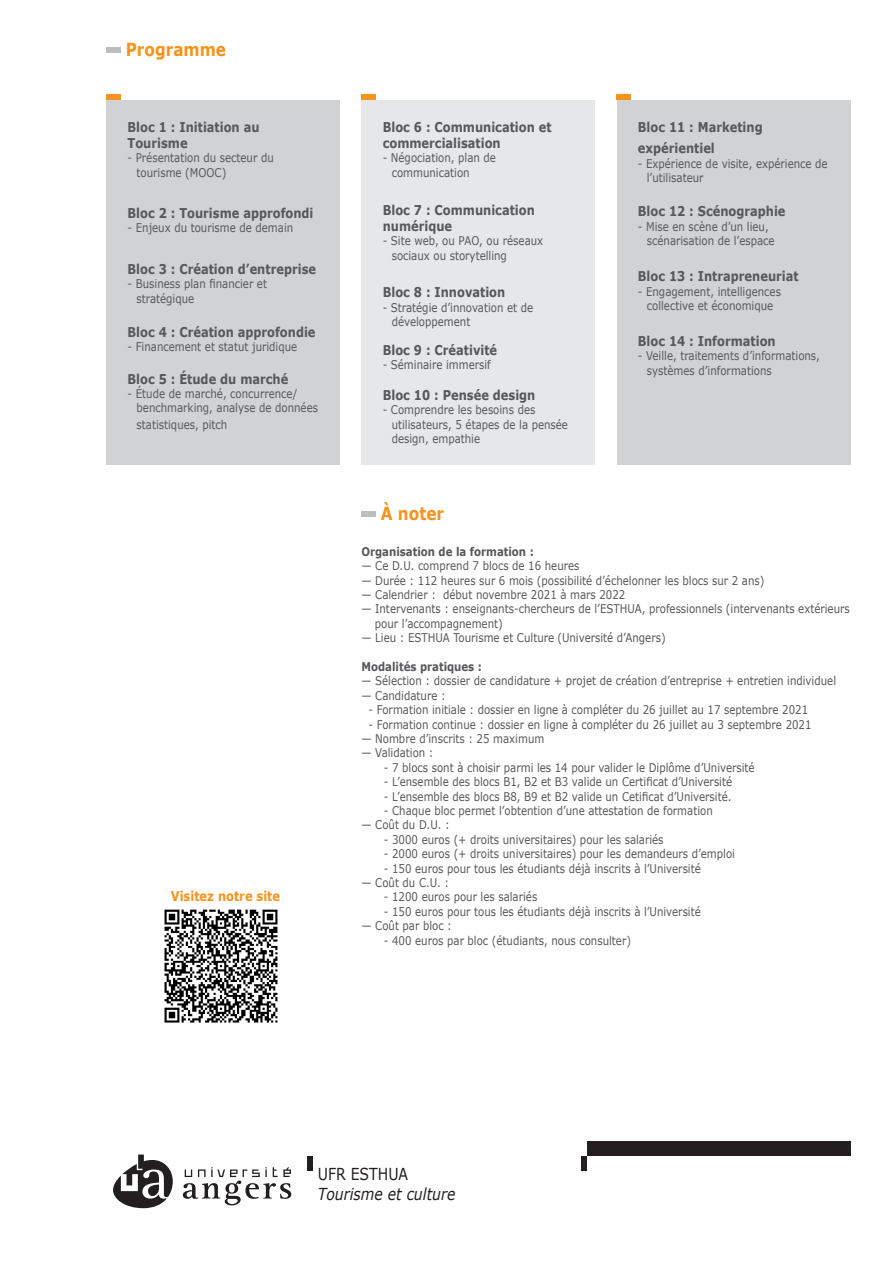
<style>
.page{position:relative;width:893px;height:1263px;background:#fff}
.page>*{position:absolute;margin:0;border:0;box-sizing:border-box;transform-origin:0 0}
.t1{font:700 18px "Verdana";color:#f7931d;scale:.85 1}
.t2{font:italic 16.5px "Verdana";color:#231f20;scale:.85 1}
.t3{font:16.5px "Verdana";color:#231f20;scale:.85 1}
.t4{font:700 13.5px/16.2px "Verdana";color:#57585a;scale:.85 1}
.t5{font:700 13.5px "Verdana";color:#f7931d;scale:.85 1}
.t6{font:12px/14.4px "Verdana";color:#57585a;scale:.85 1}
.t7{font:700 12px "Verdana";color:#57585a;scale:.85 1}
</style>
<div class="page">
<div style="left:581px;top:1156px;width:6px;height:14px;background:#231f20"></div>
<div style="left:587px;top:1142px;width:263px;height:14px;background:#231f20"></div>
<div style="left:106px;top:47px;width:14px;height:6px;background:#bcbdc0"></div>
<svg style="left:183px;top:1167px;width:108px;height:38px"></svg>
<svg style="left:113px;top:1154px;width:60px;height:54px"></svg>
<div style="left:307px;top:1156px;width:6px;height:14px;background:#231f20"></div>
<div style="left:106px;top:100px;width:234px;height:365px;background:#d1d2d4"></div>
<div style="left:106px;top:94px;width:14px;height:6px;background:#f7931d"></div>
<div style="left:361px;top:100px;width:234px;height:365px;background:#e6e7e9"></div>
<div style="left:361px;top:94px;width:15px;height:6px;background:#f7931d"></div>
<div style="left:617px;top:100px;width:233px;height:365px;background:#d1d2d4"></div>
<div style="left:617px;top:94px;width:14px;height:6px;background:#f7931d"></div>
<img style="left:164px;top:909px;width:114px;height:114px">
<div style="left:361px;top:511px;width:15px;height:5px;background:#bcbdc0"></div>
<h1 class="t1" style="left:126px;top:37px;width:120px">Programme</h1>
<p class="t4" style="left:128px;top:118px;width:157px">Bloc 1 : Initiation au<br>Tourisme</p>
<p class="t6" style="left:137px;top:150px;width:163px;text-indent:-9px">- Présentation du secteur du tourisme (MOOC)</p>
<p class="t4" style="left:128px;top:205px;width:220px">Bloc 2 : Tourisme approfondi</p>
<p class="t6" style="left:128px;top:221px;width:196px">- Enjeux du tourisme de demain</p>
<p class="t4" style="left:128px;top:260px;width:223px">Bloc 3 : Création d’entreprise</p>
<p class="t6" style="left:137px;top:276px;width:155px;text-indent:-9px">- Business plan financier et stratégique</p>
<p class="t4" style="left:128px;top:323px;width:223px">Bloc 4 : Création approfondie</p>
<p class="t6" style="left:128px;top:339px;width:201px">- Financement et statut juridique</p>
<p class="t4" style="left:128px;top:370px;width:191px">Bloc 5 : Étude du marché</p>
<p class="t6" style="left:137px;top:386px;width:215px;text-indent:-9px">- Étude de marché, concurrence/ benchmarking, analyse de données</p>
<p class="t6" style="left:137px;top:417px;width:108px">statistiques, pitch</p>
<p class="t5" style="left:171px;top:886px;width:130px">Visitez notre site</p>
<p class="t4" style="left:383px;top:119px;width:200px">Bloc 6 : Communication et commercialisation</p>
<p class="t6" style="left:392px;top:151px;width:124px;text-indent:-9px">- Négociation, plan de communication</p>
<p class="t4" style="left:383px;top:201px;width:181px">Bloc 7 : Communication numérique</p>
<p class="t6" style="left:392px;top:234px;width:180px;text-indent:-9px">- Site web, ou PAO, ou réseaux sociaux ou storytelling</p>
<p class="t4" style="left:383px;top:284px;width:146px">Bloc 8 : Innovation</p>
<p class="t6" style="left:392px;top:300px;width:168px;text-indent:-9px">- Stratégie d’innovation et de développement</p>
<p class="t4" style="left:383px;top:342px;width:136px">Bloc 9 : Créativité</p>
<p class="t6" style="left:383px;top:358px;width:129px">- Séminaire immersif</p>
<p class="t4" style="left:383px;top:387px;width:181px">Bloc 10 : Pensée design</p>
<p class="t6" style="left:392px;top:403px;width:209px;text-indent:-9px">- Comprendre les besoins des utilisateurs, 5 étapes de la pensée design, empathie</p>
<p class="t4" style="left:638px;top:116px;width:148px;line-height:21.6px">Bloc 11 : Marketing expérientiel</p>
<p class="t6" style="left:647px;top:156px;width:214px;text-indent:-9px">- Expérience de visite, expérience de l’utilisateur</p>
<p class="t4" style="left:638px;top:203px;width:175px">Bloc 12 : Scénographie</p>
<p class="t6" style="left:647px;top:219px;width:152px;text-indent:-9px">- Mise en scène d’un lieu, scénarisation de l’espace</p>
<p class="t4" style="left:638px;top:268px;width:191px">Bloc 13 : Intrapreneuriat</p>
<p class="t6" style="left:638px;top:284px;width:170px;text-align:center">- Engagement, intelligences collective et économique</p>
<p class="t4" style="left:638px;top:333px;width:164px">Bloc 14 : Information</p>
<p class="t6" style="left:647px;top:349px;width:205px;text-indent:-9px">- Veille, traitements d’informations, systèmes d’informations</p>
<p class="t1" style="left:381px;top:500px;width:76px">À noter</p>
<p class="t7" style="left:361px;top:543px;width:204px">Organisation de la formation :</p>
<p class="t6" style="left:361px;top:558px;width:258px">— Ce D.U. comprend 7 blocs de 16 heures</p>
<p class="t6" style="left:361px;top:573px;width:476px">— Durée : 112 heures sur 6 mois (possibilité d’échelonner les blocs sur 2 ans)</p>
<p class="t6" style="left:361px;top:587px;width:312px">— Calendrier : début novembre 2021 à mars 2022</p>
<p class="t6" style="left:375px;top:602px;width:560px;text-indent:-14px">— Intervenants : enseignants-chercheurs de l’ESTHUA, professionnels (intervenants extérieurs pour l’accompagnement)</p>
<p class="t6" style="left:361px;top:630px;width:359px">— Lieu : ESTHUA Tourisme et Culture (Université d’Angers)</p>
<p class="t7" style="left:361px;top:658px;width:143px">Modalités pratiques :</p>
<p class="t6" style="left:361px;top:674px;width:560px">— Sélection : dossier de candidature + projet de création d’entreprise + entretien individuel</p>
<p class="t6" style="left:361px;top:688px;width:101px">— Candidature :</p>
<p class="t6" style="left:369px;top:702px;width:519px">- Formation initiale : dossier en ligne à compléter du 26 juillet au 17 septembre 2021</p>
<p class="t6" style="left:369px;top:717px;width:523px">- Formation continue : dossier en ligne à compléter du 26 juillet au 3 septembre 2021</p>
<p class="t6" style="left:361px;top:731px;width:217px">— Nombre d’inscrits : 25 maximum</p>
<p class="t6" style="left:361px;top:746px;width:86px">— Validation :</p>
<p class="t6" style="left:384px;top:760px;width:438px">- 7 blocs sont à choisir parmi les 14 pour valider le Diplôme d’Université</p>
<p class="t6" style="left:384px;top:774px;width:411px">- L’ensemble des blocs B1, B2 et B3 valide un Certificat d’Université</p>
<p class="t6" style="left:384px;top:789px;width:410px">- L’ensemble des blocs B8, B9 et B2 valide un Cetificat d’Université.</p>
<p class="t6" style="left:384px;top:803px;width:388px">- Chaque bloc permet l’obtention d’une attestation de formation</p>
<p class="t6" style="left:361px;top:818px;width:105px">— Coût du D.U. :</p>
<p class="t6" style="left:384px;top:832px;width:330px">- 3000 euros (+ droits universitaires) pour les salariés</p>
<p class="t6" style="left:384px;top:846px;width:414px">- 2000 euros (+ droits universitaires) pour les demandeurs d’emploi</p>
<p class="t6" style="left:384px;top:861px;width:374px">- 150 euros pour tous les étudiants déjà inscrits à l’Université</p>
<p class="t6" style="left:361px;top:875px;width:105px">— Coût du C.U. :</p>
<p class="t6" style="left:384px;top:890px;width:182px">- 1200 euros pour les salariés</p>
<p class="t6" style="left:384px;top:904px;width:374px">- 150 euros pour tous les étudiants déjà inscrits à l’Université</p>
<p class="t6" style="left:361px;top:918px;width:108px">— Coût par bloc :</p>
<p class="t6" style="left:384px;top:933px;width:292px">- 400 euros par bloc (étudiants, nous consulter)</p>
<h2 class="t3" style="left:318px;top:1163px;width:108px">UFR ESTHUA</h2>
<h2 class="t2" style="left:318px;top:1183px;width:163px">Tourisme et culture</h2>
</div>
